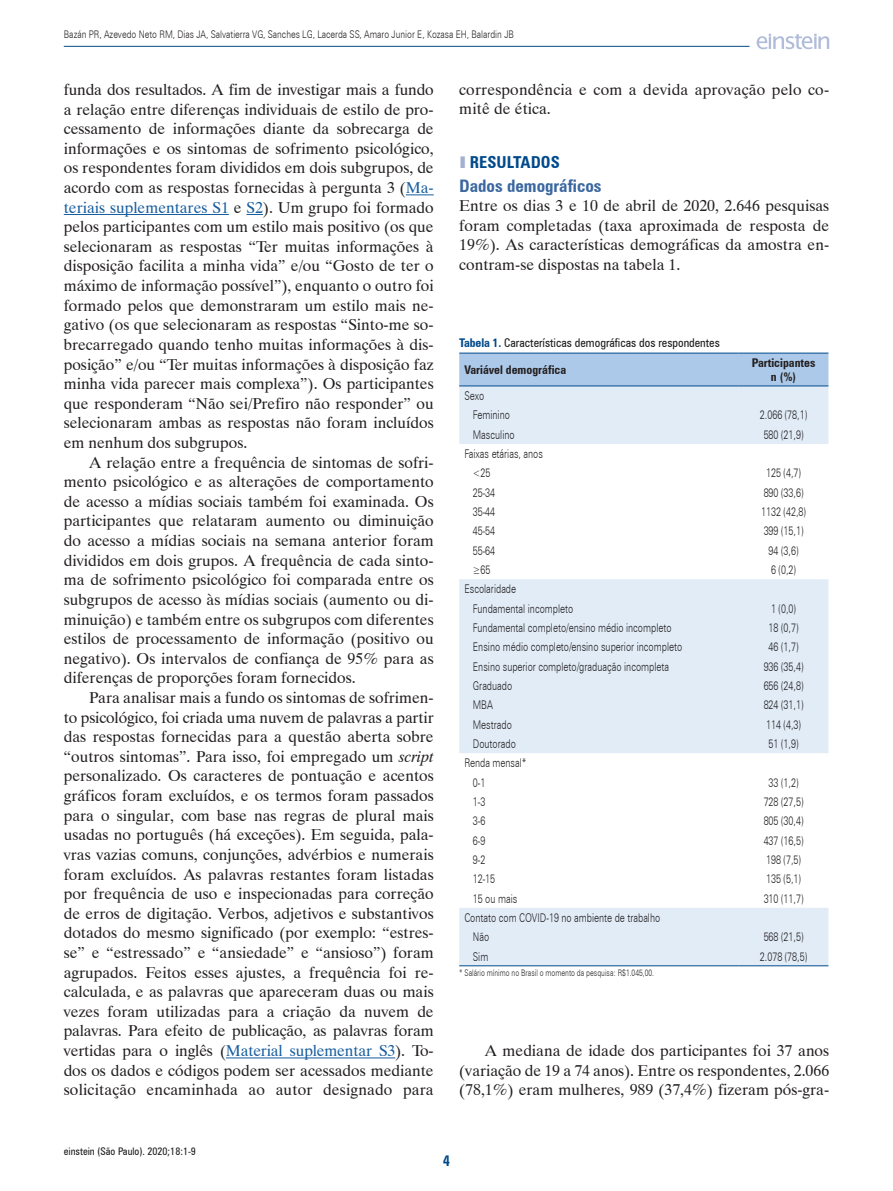
<style>
.page{position:relative;width:893px;height:1191px;background:#fff}
.page>*{position:absolute;margin:0;border:0;box-sizing:border-box;transform-origin:0 0}
.t1{font:700 condensed 17.25px "Zurich BT";color:#3b67a0}
.t2{font:700 condensed 16.5px "Zurich BT";color:#004a8b}
.t3{font:15.75px/19.6px "Dutch 801 BT";color:#231f20;text-align:justify}
.t4{font:700 condensed 15px "Zurich BT";color:#004a8b}
.t5{font:300 12px/19.4px "Zurich BT";color:#231f20;scale:.75 1}
.t6{font:condensed 12px "Zurich BT";color:#231f20}
.t7{font:700 condensed 12px/13.5px "Zurich BT";color:#231f20;text-align:center}
.t8{font:300 10.5px "Zurich BT";color:#231f20;scale:.8 1}
.t9{font:condensed 10.5px "Zurich BT";color:#231f20}
.t10{font:300 9px "Zurich BT";color:#231f20;scale:.75 1}
.s1{color:#175d9e}
.s2{font-style:italic}
.s3{color:#a2b0d2}
.s4{font-weight:700;color:#004a8b}
</style>
<div class="page">
<svg style="left:757px;top:34px;width:72px;height:15px"></svg>
<hr style="left:64px;top:46px;width:685px;height:1px;background:#004a8b">
<svg style="left:406px;top:194px;width:28px;height:1px"></svg>
<hr style="left:64px;top:214px;width:165px;height:1px;background:#175d9e">
<svg style="left:246px;top:214px;width:17px;height:1px"></svg>
<hr style="left:226px;top:1057px;width:169px;height:1px;background:#175d9e">
<div style="left:459px;top:354px;width:369px;height:31px;background:#acc9e9"></div>
<svg style="left:459px;top:386px;width:369px;height:579px"></svg>
<hr style="left:459px;top:353px;width:280px;height:1px;background:#004a8b">
<hr style="left:739px;top:353px;width:89px;height:1px;background:#004a8b">
<hr style="left:459px;top:385px;width:280px;height:1px;background:#004a8b">
<hr style="left:739px;top:385px;width:89px;height:1px;background:#004a8b">
<hr style="left:459px;top:965px;width:280px;height:1px;background:#004a8b">
<hr style="left:739px;top:965px;width:89px;height:1px;background:#004a8b">
<p class="t8" style="left:64px;top:28px;width:564px">Bazán PR, Azevedo Neto RM, Dias JA, Salvatierra VG, Sanches LG, Lacerda SS, Amaro Junior E, Kozasa EH, Balardin JB</p>
<p class="t3" style="left:64px;top:79px;width:371px">funda dos resultados. A fim de investigar mais a fundo a relação entre diferenças individuais de estilo de pro&shy;cessamento de informações diante da sobrecarga de informações e os sintomas de sofrimento psicológico, os respondentes foram divididos em dois subgrupos, de acordo com as respostas fornecidas à pergunta 3 (<span class="s1">Ma&shy;teriais suplementares S1</span> e <span class="s1">S2</span>). Um grupo foi formado pelos participantes com um estilo mais positivo (os que selecionaram as respostas “Ter muitas informações à disposição facilita a minha vida” e/ou “Gosto de ter o máximo de informação possível”), enquanto o outro foi formado pelos que demonstraram um estilo mais ne&shy;gativo (os que selecionaram as respostas “Sinto-me so&shy;brecarregado quando tenho muitas informações à dis&shy;posição” e/ou “Ter muitas informações à disposição faz minha vida parecer mais complexa”). Os participantes que responderam “Não sei/Prefiro não responder” ou selecionaram ambas as respostas não foram incluídos em nenhum dos subgrupos.</p>
<p class="t3" style="left:64px;top:452px;width:371px;text-indent:26px">A relação entre a frequência de sintomas de sofri&shy;mento psicológico e as alterações de comportamento de acesso a mídias sociais também foi examinada. Os participantes que relataram aumento ou diminuição do acesso a mídias sociais na semana anterior foram divididos em dois grupos. A frequência de cada sinto&shy;ma de sofrimento psicológico foi comparada entre os subgrupos de acesso às mídias sociais (aumento ou di&shy;minuição) e também entre os subgrupos com diferentes estilos de processamento de informação (positivo ou negativo). Os intervalos de confiança de 95% para as diferenças de proporções foram fornecidos.</p>
<p class="t3" style="left:64px;top:687px;width:371px;text-indent:26px">Para analisar mais a fundo os sintomas de sofrimen&shy;to psicológico, foi criada uma nuvem de palavras a partir das respostas fornecidas para a questão aberta sobre “outros sintomas”. Para isso, foi empregado um <span class="s2">script </span>personalizado. Os caracteres de pontuação e acentos gráficos foram excluídos, e os termos foram passados para o singular, com base nas regras de plural mais usadas no português (há exceções). Em seguida, pala&shy;vras vazias comuns, conjunções, advérbios e numerais foram excluídos. As palavras restantes foram listadas por frequência de uso e inspecionadas para correção de erros de digitação. Verbos, adjetivos e substantivos dotados do mesmo significado (por exemplo: “estres&shy;se” e “estressado” e “ansiedade” e “ansioso”) foram agrupados. Feitos esses ajustes, a frequência foi re&shy;calculada, e as palavras que apareceram duas ou mais vezes foram utilizadas para a criação da nuvem de palavras. Para efeito de publicação, as palavras foram vertidas para o inglês (<span class="s1">Material suplementar S3</span>). To&shy;dos os dados e códigos podem ser acessados mediante solicitação encaminhada ao autor designado para</p>
<p class="t3" style="left:459px;top:80px;width:371px">correspondência e com a devida aprovação pelo co&shy;mitê de ética.</p>
<p class="t2" style="left:459px;top:152px;width:102px"><span class="s3">❚</span> RESULTADOS</p>
<p class="t1" style="left:459px;top:175px;width:144px">Dados demográficos</p>
<p class="t3" style="left:459px;top:196px;width:371px">Entre os dias 3 e 10 de abril de 2020, 2.646 pesquisas foram completadas (taxa aproximada de resposta de 19%). As características demográficas da amostra en&shy;contram-se dispostas na tabela 1.</p>
<p class="t6" style="left:459px;top:335px;width:262px"><span class="s4">Tabela 1.</span> Características demográficas dos respondentes</p>
<p class="t7" style="left:464px;top:363px;width:103px">Variável demográfica</p>
<p class="t7" style="left:752px;top:356px;width:65px">Participantes n (%)</p>
<p class="t5" style="left:473px;top:386px;width:51px;text-indent:-9px">Sexo<br>Feminino</p>
<p class="t5" style="left:760px;top:405px;width:65px">2.066 (78,1)</p>
<p class="t5" style="left:473px;top:425px;width:57px">Masculino</p>
<p class="t5" style="left:764px;top:425px;width:55px">580 (21,9)</p>
<p class="t5" style="left:473px;top:444px;width:95px;text-indent:-9px">Faixas etárias, anos &lt;25</p>
<p class="t5" style="left:766px;top:463px;width:48px">125 (4,7)</p>
<p class="t5" style="left:473px;top:483px;width:31px">25-34</p>
<p class="t5" style="left:764px;top:483px;width:55px">890 (33,6)</p>
<p class="t5" style="left:473px;top:502px;width:31px">35-44</p>
<p class="t5" style="left:761px;top:502px;width:61px">1132 (42,8)</p>
<p class="t5" style="left:473px;top:521px;width:31px">45-54</p>
<p class="t5" style="left:764px;top:521px;width:55px">399 (15,1)</p>
<p class="t5" style="left:473px;top:541px;width:31px">55-64</p>
<p class="t5" style="left:769px;top:541px;width:41px">94 (3,6)</p>
<p class="t5" style="left:473px;top:560px;width:25px">≥65</p>
<p class="t5" style="left:771px;top:560px;width:35px">6 (0,2)</p>
<p class="t5" style="left:473px;top:579px;width:135px;text-indent:-9px">Escolaridade<br>Fundamental incompleto</p>
<p class="t5" style="left:771px;top:598px;width:35px">1 (0,0)</p>
<p class="t5" style="left:473px;top:618px;width:267px">Fundamental completo/ensino médio incompleto</p>
<p class="t5" style="left:769px;top:618px;width:41px">18 (0,7)</p>
<p class="t5" style="left:473px;top:637px;width:281px">Ensino médio completo/ensino superior incompleto</p>
<p class="t5" style="left:769px;top:637px;width:41px">46 (1,7)</p>
<p class="t5" style="left:473px;top:656px;width:263px">Ensino superior completo/graduação incompleta</p>
<p class="t5" style="left:764px;top:656px;width:55px">936 (35,4)</p>
<p class="t5" style="left:473px;top:676px;width:54px">Graduado</p>
<p class="t5" style="left:764px;top:676px;width:55px">656 (24,8)</p>
<p class="t5" style="left:473px;top:695px;width:29px">MBA</p>
<p class="t5" style="left:764px;top:695px;width:55px">824 (31,1)</p>
<p class="t5" style="left:473px;top:714px;width:54px">Mestrado</p>
<p class="t5" style="left:766px;top:714px;width:48px">114 (4,3)</p>
<p class="t5" style="left:473px;top:734px;width:59px">Doutorado</p>
<p class="t5" style="left:769px;top:734px;width:41px">51 (1,9)</p>
<p class="t5" style="left:473px;top:753px;width:73px;text-indent:-9px">Renda mensal*<br>0-1</p>
<p class="t5" style="left:769px;top:772px;width:41px">33 (1,2)</p>
<p class="t5" style="left:473px;top:792px;width:18px">1-3</p>
<p class="t5" style="left:764px;top:792px;width:55px">728 (27,5)</p>
<p class="t5" style="left:473px;top:811px;width:18px">3-6</p>
<p class="t5" style="left:764px;top:811px;width:55px">805 (30,4)</p>
<p class="t5" style="left:473px;top:830px;width:18px">6-9</p>
<p class="t5" style="left:764px;top:830px;width:55px">437 (16,5)</p>
<p class="t5" style="left:473px;top:850px;width:18px">9-2</p>
<p class="t5" style="left:766px;top:850px;width:48px">198 (7,5)</p>
<p class="t5" style="left:473px;top:869px;width:31px">12-15</p>
<p class="t5" style="left:766px;top:869px;width:48px">135 (5,1)</p>
<p class="t5" style="left:473px;top:888px;width:61px">15 ou mais</p>
<p class="t5" style="left:764px;top:888px;width:55px">310 (11,7)</p>
<p class="t5" style="left:473px;top:908px;width:251px;text-indent:-9px">Contato com COVID-19 no ambiente de trabalho<br>Não</p>
<p class="t5" style="left:764px;top:927px;width:55px">568 (21,5)</p>
<p class="t5" style="left:473px;top:946px;width:22px">Sim</p>
<p class="t5" style="left:760px;top:946px;width:65px">2.078 (78,5)</p>
<p class="t10" style="left:459px;top:967px;width:261px">* Salário mínimo no Brasil o momento da pesquisa: R$1.045,00.</p>
<p class="t3" style="left:459px;top:1041px;width:371px;text-indent:26px">A mediana de idade dos participantes foi 37 anos (variação de 19 a 74 anos). Entre os respondentes, 2.066 (78,1%) eram mulheres, 989 (37,4%) fizeram pós-gra-</p>
<p class="t9" style="left:64px;top:1144px;width:134px">einstein (São Paulo). 2020;18:1-9</p>
<p class="t4" style="left:443px;top:1151px;width:9px">4</p>
</div>
